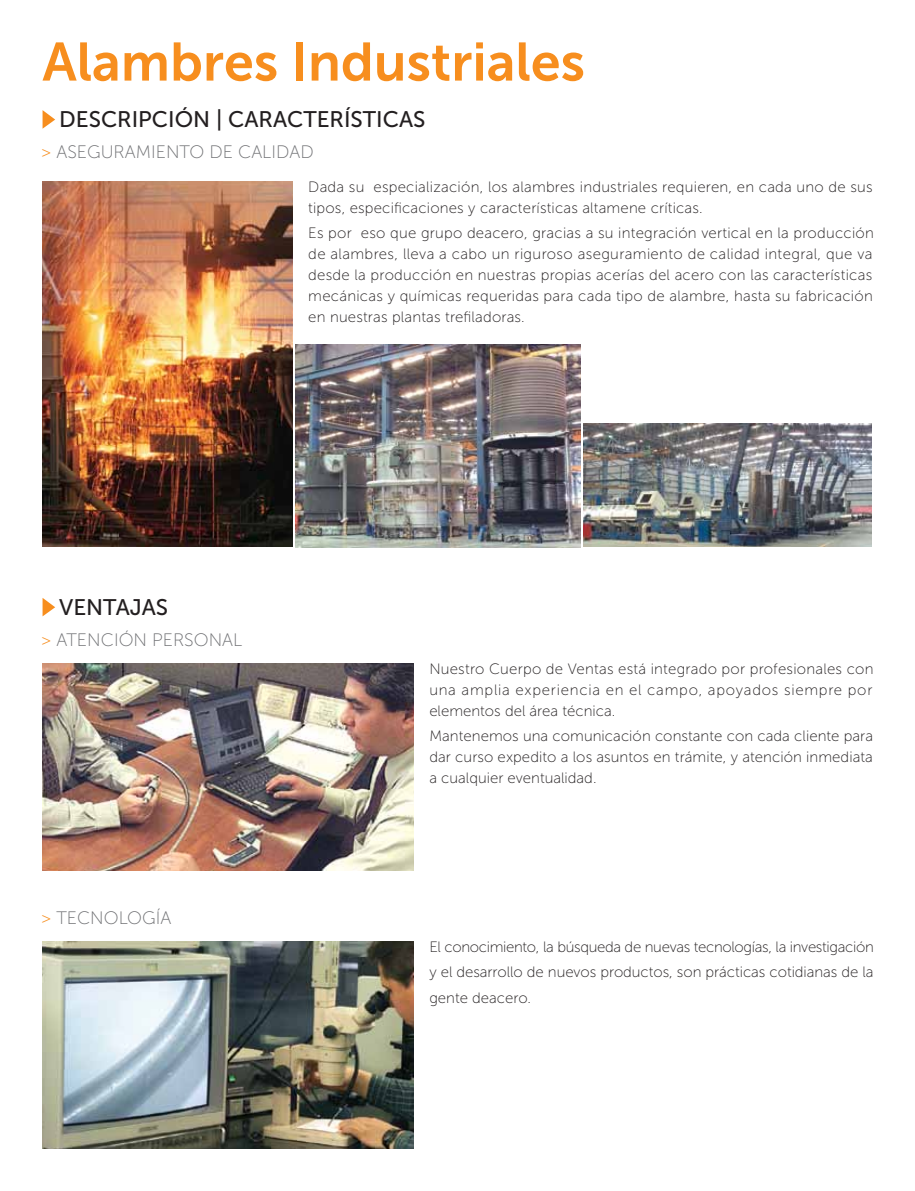
<style>
.page{position:relative;width:915px;height:1191px;background:#fff}
.page>*{position:absolute;margin:0;border:0;box-sizing:border-box;transform-origin:0 0}
.t1{font:53.85px "Museo Sans 700";color:#f78e1e}
.t2{font:22.5px "Museo Sans 500";color:#231f20}
.t3{font:18px "Museo Sans 100";color:#6d6e71}
.t4{font:15px/21px "Museo Sans 100";letter-spacing:.01em;color:#231f20;text-align:justify}
.s1{color:#f78e1e}
</style>
<div class="page">
<img style="left:42px;top:663px;width:372px;height:207px">
<img style="left:43px;top:181px;width:249px;height:365px">
<img style="left:42px;top:941px;width:372px;height:207px">
<img style="left:295px;top:345px;width:285px;height:202px">
<img style="left:583px;top:423px;width:288px;height:124px">
<svg style="left:43px;top:110px;width:12px;height:19px"></svg>
<svg style="left:43px;top:598px;width:12px;height:18px"></svg>
<h1 class="t1" style="left:42px;top:32px;width:544px">Alambres Industriales</h1>
<h2 class="t2" style="left:59px;top:107px;width:368px">DESCRIPCIÓN | CARACTERÍSTICAS</h2>
<p class="t3" style="left:41px;top:142px;width:274px"><span class="s1">&gt;</span> ASEGURAMIENTO DE CALIDAD</p>
<p class="t4" style="left:308px;top:176px;width:565px">Dada su especialización, los alambres industriales requieren, en cada uno de sus tipos, especificaciones y características altamene críticas.</p>
<p class="t4" style="left:308px;top:222px;width:567px">Es por eso que grupo deacero, gracias a su integración vertical en la producción de alambres, lleva a cabo un riguroso aseguramiento de calidad integral, que va desde la producción en nuestras propias acerías del acero con las características mecánicas y químicas requeridas para cada tipo de alambre, hasta su fabricación en nuestras plantas trefiladoras.</p>
<h2 class="t2" style="left:59px;top:594px;width:111px">VENTAJAS</h2>
<p class="t3" style="left:41px;top:630px;width:202px"><span class="s1">&gt;</span> ATENCIÓN PERSONAL</p>
<p class="t3" style="left:41px;top:908px;width:131px"><span class="s1">&gt;</span> TECNOLOGÍA</p>
<p class="t4" style="left:429px;top:658px;width:445px">Nuestro Cuerpo de Ventas está integrado por profesionales con una amplia experiencia en el campo, apoyados siempre por elementos del área técnica.</p>
<p class="t4" style="left:429px;top:726px;width:445px">Mantenemos una comunicación constante con cada cliente para dar curso expedito a los asuntos en trámite, y atención inmediata a cualquier eventualidad.</p>
<p class="t4" style="left:429px;top:934px;width:446px;line-height:25.5px">El conocimiento, la búsqueda de nuevas tecnologías, la investigación y el desarrollo de nuevos productos, son prácticas cotidianas de la gente deacero.</p>
</div>
